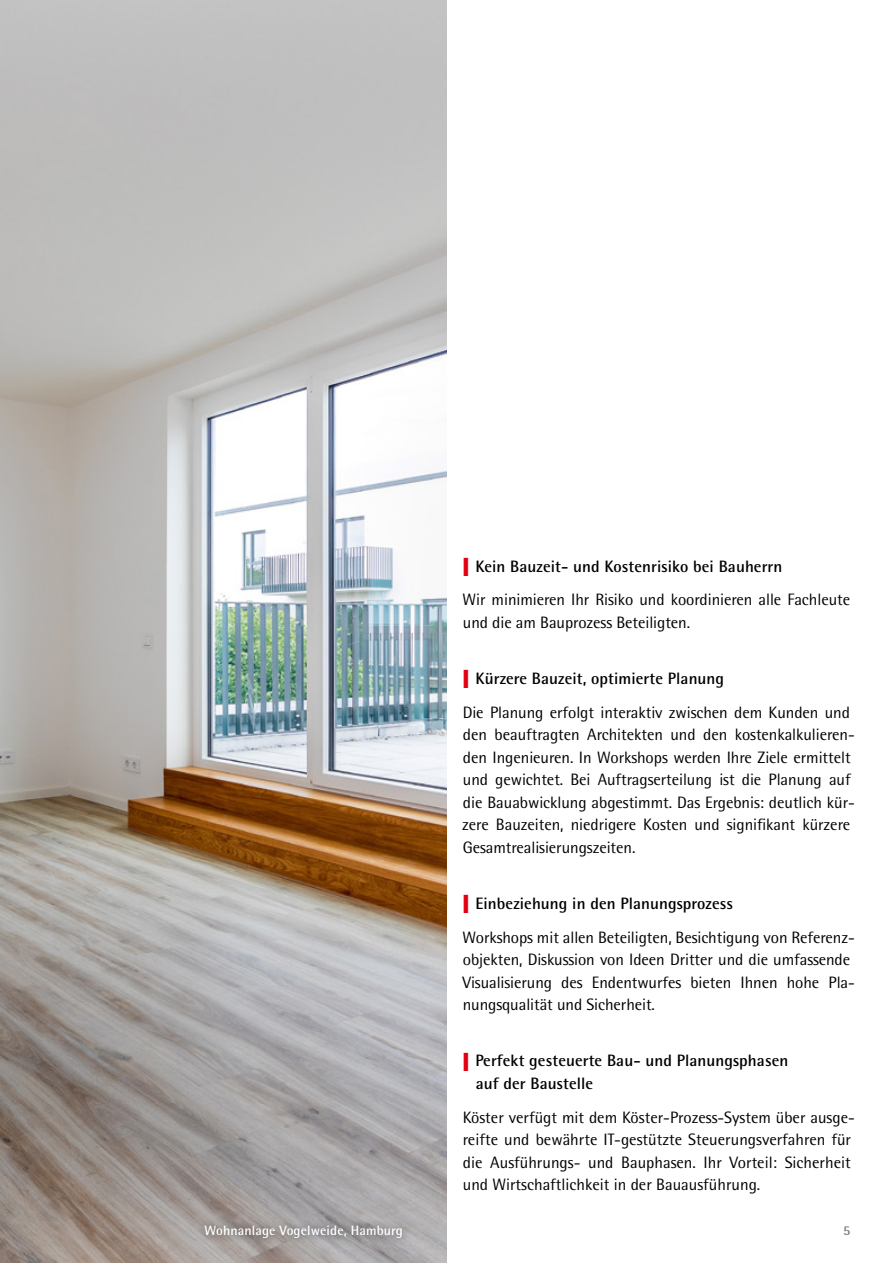
<style>
.page{position:relative;width:893px;height:1263px;background:#fff}
.page>*{position:absolute;margin:0;border:0;box-sizing:border-box;transform-origin:0 0}
.t1{font:16.5px/22.5px "Rotis Semi Sans Pro";letter-spacing:-.005em;color:#000}
.t2{font:700 16.5px/22.5px "Rotis Semi Sans Pro";letter-spacing:.005em;color:#000}
.t3{font:700 13.5px "Rotis Semi Sans Pro";letter-spacing:.01em;color:#fff}
.t4{font:700 13.5px "Rotis Semi Sans Pro";color:#7b7b7a}
.s1{color:#e3000f}
.s2{font-weight:700}
</style>
<div class="page">
<img style="left:0;top:0;width:446px;height:1263px">
<div style="left:196px;top:1216px;width:215px;height:32px;background:#000;opacity:.5"></div>
<p class="t3" style="left:205px;top:1222px;width:200px">Wohnanlage Vogelweide, Hamburg</p>
<p class="t1" style="left:463px;top:549px;width:389px;line-height:33.5px"><span class="s1">❙</span> <span class="s2">Kein Bauzeit- und Kostenrisiko bei Bauherrn<br></span>Wir minimieren Ihr Risiko und koordinieren alle Fachleute</p>
<p class="t1" style="left:463px;top:611px;width:229px">und die am Bauprozess Beteiligten.</p>
<p class="t1" style="left:463px;top:661px;width:389px;line-height:33.8px"><span class="s1">❙</span> <span class="s2">Kürzere Bauzeit, optimierte Planung<br></span>Die Planung erfolgt interaktiv zwischen dem Kunden und</p>
<p class="t1" style="left:462px;top:723px;width:394px">den beauftragten Architekten und den kostenkalkulieren&shy;den Ingenieuren. In Workshops werden Ihre Ziele ermittelt und gewichtet. Bei Auftragserteilung ist die Planung auf die Bauabwicklung abgestimmt. Das Ergebnis: deutlich kür&shy;zere Bauzeiten, niedrigere Kosten und signifikant kürzere Gesamtrealisierungszeiten.</p>
<p class="t1" style="left:463px;top:886px;width:392px;line-height:33.8px"><span class="s1">❙</span> <span class="s2">Einbeziehung in den Planungsprozess<br></span>Workshops mit allen Beteiligten, Besichtigung von Referenz-</p>
<p class="t1" style="left:463px;top:948px;width:394px">objekten, Diskussion von Ideen Dritter und die umfassende<br>Visualisierung des Endentwurfes bieten Ihnen hohe Pla&shy;nungsqualität und Sicherheit.</p>
<p class="t2" style="left:476px;top:1049px;width:314px;text-indent:-13px"><span class="s1">❙</span> Perfekt gesteuerte Bau- und Planungsphasen auf der Baustelle</p>
<p class="t1" style="left:463px;top:1106px;width:394px">Köster verfügt mit dem Köster-Prozess-System über ausge&shy;reifte und bewährte IT-gestützte Steuerungsverfahren für die Ausführungs- und Bauphasen. Ihr Vorteil: Sicherheit und Wirtschaftlichkeit in der Bauausführung.</p>
<p class="t4" style="left:843px;top:1222px;width:9px">5</p>
</div>
